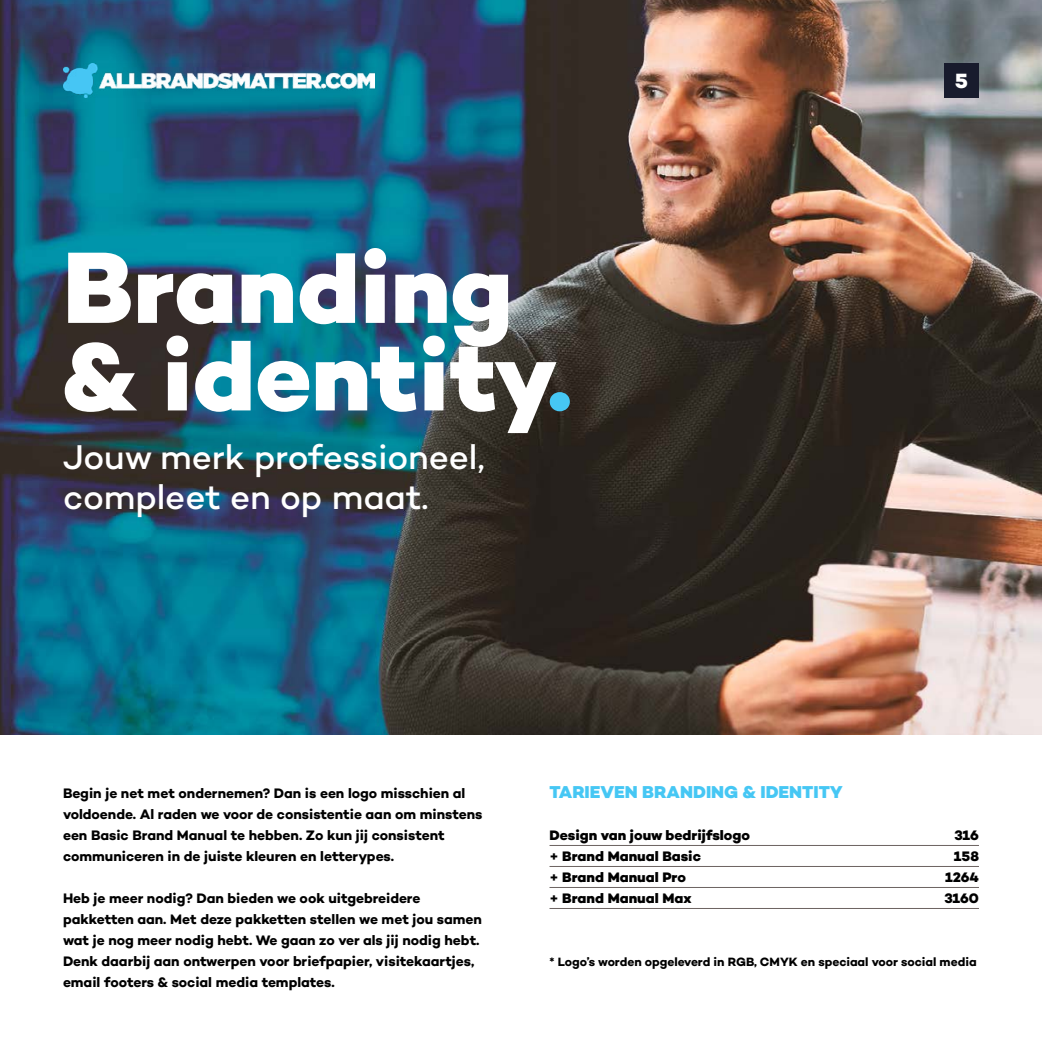
<style>
.page{position:relative;width:1042px;height:1042px;background:#fff}
.page>*{position:absolute;margin:0;border:0;box-sizing:border-box;transform-origin:0 0}
.t1{font:800 98px/87.5px "Campton";color:#fff}
.t2{font:500 35px/40.2px "Campton";letter-spacing:-.005em;color:#fff}
.t3{font:800 21px "Campton";color:#fff}
.t4{font:800 17.5px "Campton";color:#46c7f4}
.t5{font:700 14px/21px "Campton";letter-spacing:-.005em;color:#000}
.t6{font:800 14px "Campton";color:#000}
.t7{font:700 12.25px "Campton";letter-spacing:-.005em;color:#000}
.s1{font-size:103.25px}
.s2{color:#46c7f4}
</style>
<div class="page">
<img style="left:0;top:0;width:1042px;height:734px">
<hr style="left:549px;top:845px;width:430px;height:1px;background:#6c6361">
<hr style="left:549px;top:866px;width:430px;height:1px;background:#6c6361">
<hr style="left:549px;top:887px;width:430px;height:1px;background:#6c6361">
<hr style="left:549px;top:908px;width:430px;height:1px;background:#6c6361">
<div style="left:944px;top:63px;width:35px;height:35px;background:#181b2d"></div>
<img style="left:63px;top:63px;width:312px;height:35px">
<h1 class="t1" style="left:63px;top:245px;width:511px"><span class="s1">B</span>randing &amp; identity<span class="s2">.</span></h1>
<h2 class="t2" style="left:63px;top:436px;width:423px">Jouw merk professioneel, compleet en op maat.</h2>
<h3 class="t3" style="left:955px;top:68px;width:15px">5</h3>
<p class="t5" style="left:63px;top:783px;width:421px">Begin je net met ondernemen? Dan is een logo misschien al voldoende. Al raden we voor de consistentie aan om minstens een Basic Brand Manual te hebben. Zo kun jij consistent communiceren in de juiste kleuren en letterypes.</p>
<p class="t5" style="left:63px;top:888px;width:420px">Heb je meer nodig? Dan bieden we ook uitgebreidere pakketten aan. Met deze pakketten stellen we met jou samen wat je nog meer nodig hebt. We gaan zo ver als jij nodig hebt.<br>Denk daarbij aan ontwerpen voor briefpapier, visitekaartjes, email footers &amp; social media templates.</p>
<p class="t4" style="left:549px;top:781px;width:295px">TARIEVEN BRANDING &amp; IDENTITY</p>
<p class="t6" style="left:549px;top:826px;width:202px">Design van jouw bedrijfslogo</p>
<p class="t6" style="left:954px;top:826px;width:26px">316</p>
<p class="t6" style="left:549px;top:847px;width:153px">+ Brand Manual Basic</p>
<p class="t6" style="left:954px;top:847px;width:27px">158</p>
<p class="t6" style="left:549px;top:868px;width:138px">+ Brand Manual Pro</p>
<p class="t6" style="left:945px;top:868px;width:35px">1264</p>
<p class="t6" style="left:549px;top:889px;width:143px">+ Brand Manual Max</p>
<p class="t6" style="left:944px;top:889px;width:36px">3160</p>
<p class="t7" style="left:549px;top:954px;width:429px">* Logo’s worden opgeleverd in RGB, CMYK en speciaal voor social media</p>
</div>
